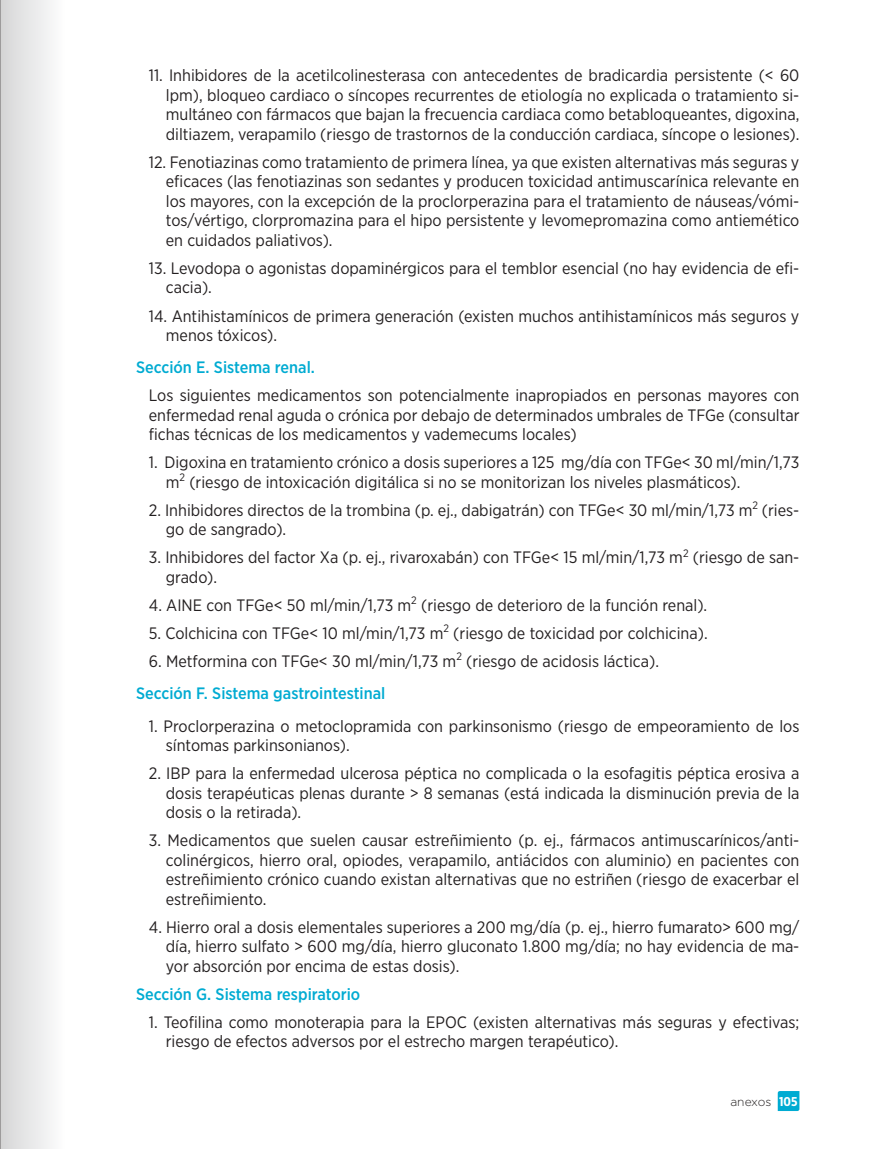
<style>
.page{position:relative;width:893px;height:1149px;background:#fff}
.page>*{position:absolute;margin:0;border:0;box-sizing:border-box;transform-origin:0 0}
.t1{font:16.5px/19.5px "Gotham Narrow";color:#231f20}
.t2{font:500 16.5px "Gotham Narrow";color:#00abd2}
.t3{font:300 12px "Gotham";color:#231f20}
.s1{font-family:"Gotham X Narrow";font-weight:700;font-size:12.75px;color:#fff}
</style>
<div class="page">
<svg style="left:778px;top:1091px;width:21px;height:19px"></svg>
<div style="left:0;top:0;width:72px;height:1148px;background:linear-gradient(to right,#d5d5d6,#fff)"></div>
<p class="t1" style="left:166px;top:65px;width:635px;text-align:justify;text-indent:-17px">11. Inhibidores de la acetilcolinesterasa con antecedentes de bradicardia persistente (&lt; 60 lpm), bloqueo cardiaco o síncopes recurrentes de etiología no explicada o tratamiento si&shy;multáneo con fármacos que bajan la frecuencia cardiaca como betabloqueantes, digoxina, diltiazem, verapamilo (riesgo de trastornos de la conducción cardiaca, síncope o lesiones).</p>
<p class="t1" style="left:166px;top:152px;width:635px;text-align:justify;text-indent:-17px">12. Fenotiazinas como tratamiento de primera línea, ya que existen alternativas más seguras y eficaces (las fenotiazinas son sedantes y producen toxicidad antimuscarínica relevante en los mayores, con la excepción de la proclorperazina para el tratamiento de náuseas/vómi&shy;tos/vértigo, clorpromazina para el hipo persistente y levomepromazina como antiemético en cuidados paliativos).</p>
<p class="t1" style="left:166px;top:258px;width:635px;text-indent:-17px">13. Levodopa o agonistas dopaminérgicos para el temblor esencial (no hay evidencia de efi&shy;cacia).</p>
<p class="t1" style="left:166px;top:305px;width:635px;text-indent:-17px">14. Antihistamínicos de primera generación (existen muchos antihistamínicos más seguros y menos tóxicos).</p>
<p class="t2" style="left:136px;top:357px;width:180px">Sección E. Sistema renal.</p>
<p class="t1" style="left:149px;top:385px;width:652px;text-align:justify">Los siguientes medicamentos son potencialmente inapropiados en personas mayores con enfermedad renal aguda o crónica por debajo de determinados umbrales de TFGe (consultar fichas técnicas de los medicamentos y vademecums locales)</p>
<p class="t1" style="left:166px;top:452px;width:635px;text-indent:-17px">1. Digoxina en tratamiento crónico a dosis superiores a 125 mg/día con TFGe&lt; 30 ml/min/1,73 m<sup>2</sup> (riesgo de intoxicación digitálica si no se monitorizan los niveles plasmáticos).</p>
<p class="t1" style="left:166px;top:500px;width:635px;text-indent:-17px">2. Inhibidores directos de la trombina (p. ej., dabigatrán) con TFGe&lt; 30 ml/min/1,73 m<sup>2</sup> (ries&shy;go de sangrado).</p>
<p class="t1" style="left:166px;top:547px;width:635px;text-indent:-17px">3. Inhibidores del factor Xa (p. ej., rivaroxabán) con TFGe&lt; 15 ml/min/1,73 m<sup>2</sup> (riesgo de san&shy;grado).</p>
<p class="t1" style="left:149px;top:595px;width:560px">4. AINE con TFGe&lt; 50 ml/min/1,73 m<sup>2</sup> (riesgo de deterioro de la función renal).</p>
<p class="t1" style="left:149px;top:623px;width:560px">5. Colchicina con TFGe&lt; 10 ml/min/1,73 m<sup>2</sup> (riesgo de toxicidad por colchicina).</p>
<p class="t1" style="left:149px;top:651px;width:512px">6. Metformina con TFGe&lt; 30 ml/min/1,73 m<sup>2</sup> (riesgo de acidosis láctica).</p>
<p class="t2" style="left:136px;top:683px;width:251px">Sección F. Sistema gastrointestinal</p>
<p class="t1" style="left:166px;top:715px;width:635px;text-indent:-17px">1. Proclorperazina o metoclopramida con parkinsonismo (riesgo de empeoramiento de los síntomas parkinsonianos).</p>
<p class="t1" style="left:166px;top:763px;width:635px;text-align:justify;text-indent:-17px">2. IBP para la enfermedad ulcerosa péptica no complicada o la esofagitis péptica erosiva a dosis terapéuticas plenas durante &gt; 8 semanas (está indicada la disminución previa de la dosis o la retirada).</p>
<p class="t1" style="left:166px;top:830px;width:635px;text-align:justify;text-indent:-17px">3. Medicamentos que suelen causar estreñimiento (p. ej., fármacos antimuscarínicos/anti&shy;colinérgicos, hierro oral, opiodes, verapamilo, antiácidos con aluminio) en pacientes con estreñimiento crónico cuando existan alternativas que no estriñen (riesgo de exacerbar el estreñimiento.</p>
<p class="t1" style="left:166px;top:916px;width:635px;text-align:justify;text-indent:-17px">4. Hierro oral a dosis elementales superiores a 200 mg/día (p. ej., hierro fumarato&gt; 600 mg/ día, hierro sulfato &gt; 600 mg/día, hierro gluconato 1.800 mg/día; no hay evidencia de ma&shy;yor absorción por encima de estas dosis).</p>
<p class="t2" style="left:136px;top:983px;width:226px">Sección G. Sistema respiratorio</p>
<p class="t1" style="left:166px;top:1011px;width:635px;text-indent:-17px">1. Teofilina como monoterapia para la EPOC (existen alternativas más seguras y efectivas; riesgo de efectos adversos por el estrecho margen terapéutico).</p>
<p class="t3" style="left:730px;top:1093px;width:69px">anexos <span class="s1">105</span></p>
</div>
